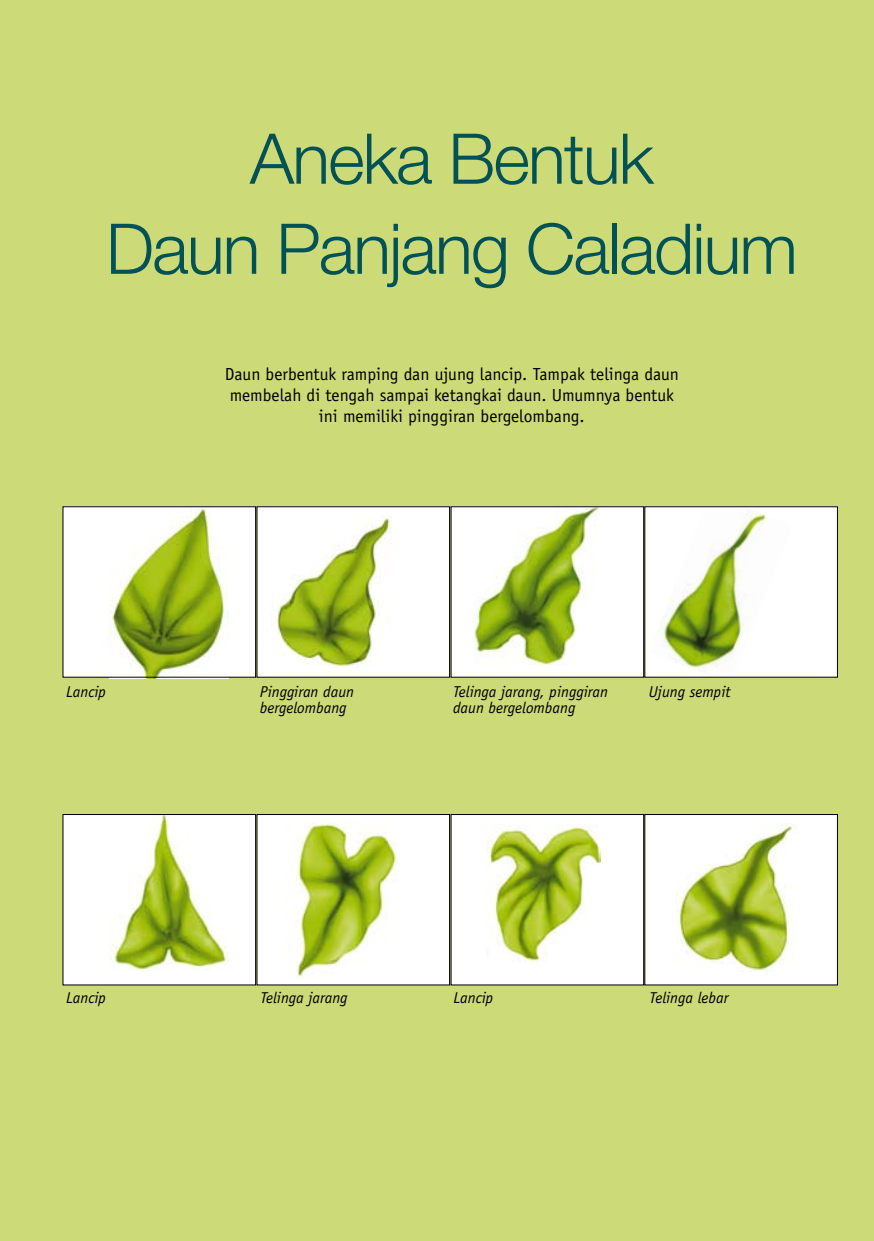
<style>
.page{position:relative;width:874px;height:1241px;background:#fff}
.page>*{position:absolute;margin:0;border:0;box-sizing:border-box;transform-origin:0 0}
.t1{font:300 70px/90px "Helvetica Neue";letter-spacing:-.025em;color:#005256;text-align:center}
.t2{font:17.5px/21px "Officina Sans";color:#000;text-align:center}
.t3{font:italic 15.75px/15.8px "Officina Sans";color:#000}
</style>
<div class="page">
<div style="left:0;top:0;width:873px;height:1240px;background:#ccdb77"></div>
<div style="left:63px;top:506px;width:192px;height:171px;background:#fff"></div>
<img style="left:110px;top:508px;width:118px;height:170px">
<div style="left:257px;top:506px;width:192px;height:171px;background:#fff"></div>
<img style="left:271px;top:517px;width:120px;height:150px">
<div style="left:451px;top:506px;width:192px;height:171px;background:#fff"></div>
<img style="left:474px;top:508px;width:125px;height:156px">
<div style="left:644px;top:506px;width:193px;height:171px;background:#fff"></div>
<img style="left:653px;top:509px;width:114px;height:161px">
<div style="left:63px;top:814px;width:192px;height:170px;background:#fff"></div>
<img style="left:110px;top:816px;width:118px;height:154px">
<div style="left:62px;top:814px;width:194px;height:171px;border:1px solid #000"></div>
<div style="left:257px;top:814px;width:192px;height:170px;background:#fff"></div>
<img style="left:293px;top:822px;width:104px;height:156px">
<div style="left:256px;top:814px;width:194px;height:171px;border:1px solid #000"></div>
<div style="left:451px;top:814px;width:192px;height:170px;background:#fff"></div>
<img style="left:486px;top:824px;width:114px;height:137px">
<div style="left:644px;top:814px;width:193px;height:170px;background:#fff"></div>
<img style="left:675px;top:824px;width:118px;height:147px">
<div style="left:644px;top:814px;width:193px;height:171px;border:1px solid #000"></div>
<h1 class="t1" style="left:106px;top:113px;width:693px">Aneka Bentuk<br>Daun Panjang Caladium</h1>
<p class="t2" style="left:225px;top:364px;width:455px">Daun berbentuk ramping dan ujung lancip. Tampak telinga daun membelah di tengah sampai ketangkai daun. Umumnya bentuk ini memiliki pinggiran bergelombang.</p>
<p class="t3" style="left:66px;top:684px;width:41px">Lancip</p>
<p class="t3" style="left:260px;top:684px;width:96px">Pinggiran daun bergelombang</p>
<p class="t3" style="left:453px;top:684px;width:156px">Telinga jarang, pinggiran daun bergelombang</p>
<p class="t3" style="left:648px;top:684px;width:83px">Ujung sempit</p>
<p class="t3" style="left:66px;top:989px;width:41px">Lancip</p>
<p class="t3" style="left:260px;top:989px;width:89px">Telinga jarang</p>
<p class="t3" style="left:453px;top:989px;width:41px">Lancip</p>
<p class="t3" style="left:649px;top:989px;width:80px">Telinga lebar</p>
</div>
